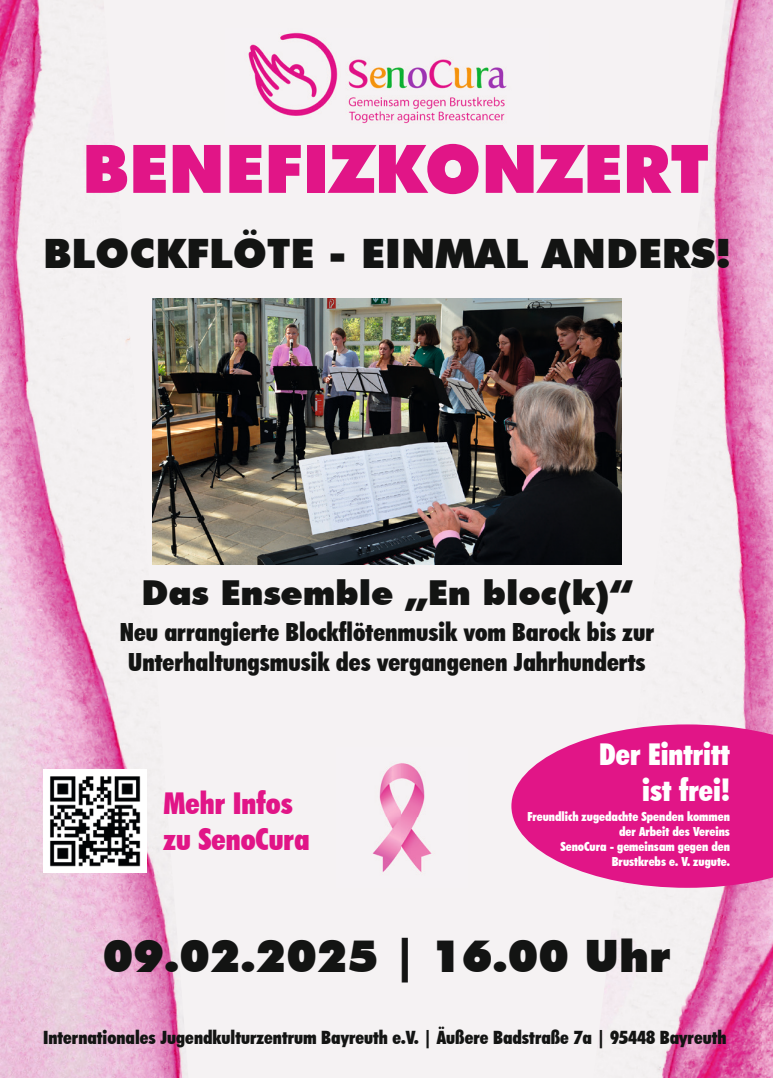
<style>
.page{position:relative;width:773px;height:1078px;background:#fff}
.page>*{position:absolute;margin:0;border:0;box-sizing:border-box;transform-origin:0 0}
.t1{font:900 67px "Futura BT";color:#e11587}
.t2{font:900 44.75px "Futura BT";color:#131413}
.t3{font:900 40.5px "Futura BT";color:#131413}
.t4{font:900 34.25px "Futura BT";color:#131413}
.t5{font:900 condensed 30px/36px "Futura BT";color:#fff;text-align:right}
.t6{font:900 condensed 30px/36px "Futura BT";color:#e11587}
.t7{font:900 condensed 25px/30px "Futura BT";color:#131413;text-align:center}
.t8{font:900 condensed 18.25px "Futura BT";color:#131413}
.t9{font:900 condensed 12.5px/15px "Futura BT";color:#fff;text-align:right}
</style>
<div class="page">
<div style="left:5px;top:0;width:759px;height:1077px;background:#f5f2f3"></div>
<img style="left:593px;top:0;width:179px;height:1077px">
<img style="left:0;top:0;width:188px;height:1077px">
<img style="left:153px;top:299px;width:468px;height:265px">
<img style="left:248px;top:32px;width:259px;height:92px">
<svg style="left:511px;top:724px;width:261px;height:163px;background:#e33697"></svg>
<img style="left:44px;top:769px;width:103px;height:103px">
<img style="left:372px;top:763px;width:60px;height:109px">
<h1 class="t1" style="left:82px;top:128px;width:628px">BENEFIZKONZERT</h1>
<h3 class="t3" style="left:43px;top:228px;width:689px">BLOCKFLÖTE - EINMAL ANDERS!</h3>
<h3 class="t4" style="left:141px;top:571px;width:493px">Das Ensemble „En bloc(k)“</h3>
<h3 class="t7" style="left:120px;top:616px;width:536px">Neu arrangierte Blockflötenmusik vom Barock bis zur<br>Unterhaltungsmusik des vergangenen Jahrhunderts</h3>
<h3 class="t6" style="left:163px;top:785px;width:147px">Mehr Infos zu SenoCura</h3>
<h3 class="t5" style="left:599px;top:736px;width:132px">Der Eintritt ist frei!</h3>
<p class="t9" style="left:527px;top:809px;width:204px">Freundlich zugedachte Spenden kommen der Arbeit des Vereins<br>SenoCura - gemeinsam gegen den<br>Brustkrebs e. V. zugute.</p>
<h2 class="t2" style="left:103px;top:928px;width:569px">09.02.2025 | 16.00 Uhr</h2>
<h3 class="t8" style="left:43px;top:1026px;width:684px">Internationales Jugendkulturzentrum Bayreuth e.V. | Äußere Badstraße 7a | 95448 Bayreuth</h3>
</div>
